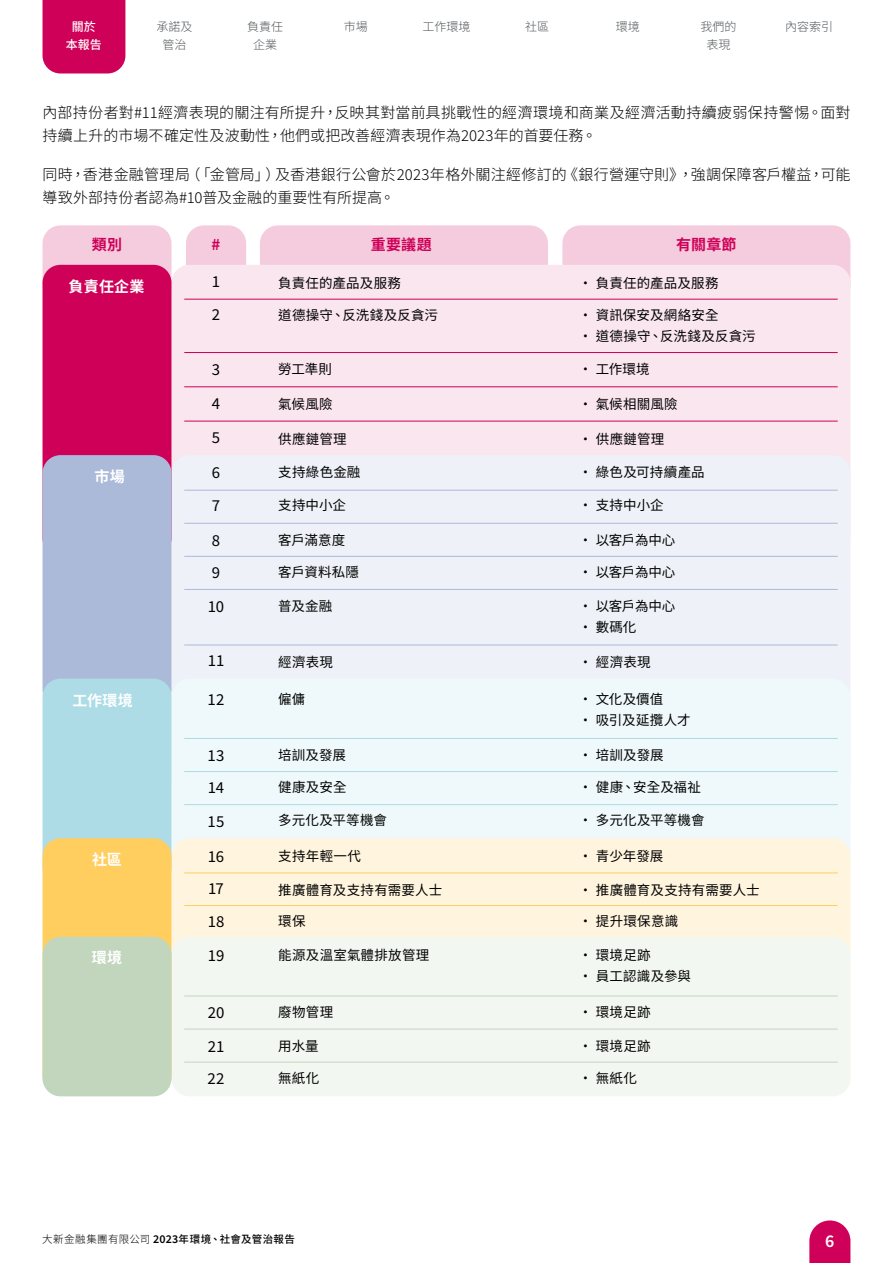
<style>
.page{position:relative;width:893px;height:1263px;background:#fff}
.page>*{position:absolute;margin:0;border:0;box-sizing:border-box;transform-origin:0 0}
.t1{font:600 18px "Source Sans Pro";color:#fff}
.t2{font:300 15px/22.5px "Noto Sans HK";letter-spacing:.01em;color:#000}
.t3{font:15px/32.5px "Noto Sans HK";color:#000;text-align:justify}
.t4{font:700 15px "Noto Sans HK";letter-spacing:.015em;color:#fff}
.t5{font:700 15px "Noto Sans HK";letter-spacing:.015em;color:#ce0058}
.t6{font:13.5px "Noto Sans HK";letter-spacing:.015em;color:#000}
.t7{font:300 12px/18px "Noto Sans HK";color:#53575b;text-align:center}
.t8{font:500 12px "Noto Sans HK";color:#fff}
.t9{font:500 10.5px "Noto Sans HK";letter-spacing:.035em;color:#000}
.s1{font-weight:300}
.s2{font-family:"Source Sans Pro";font-weight:600;font-size:12px}
</style>
<div class="page">
<div style="left:43px;top:0;width:82px;height:73px;background:#ce0058"></div>
<svg style="left:809px;top:1220px;width:41px;height:43px;background:#d41e6c"></svg>
<div style="left:43px;top:225px;width:128px;height:79px;background:#f5ccde;border-radius:18px"></div>
<div style="left:260px;top:225px;width:288px;height:79px;background:#f5ccde;border-radius:18px"></div>
<div style="left:562px;top:225px;width:288px;height:79px;background:#f5ccde;border-radius:18px"></div>
<div style="left:186px;top:225px;width:60px;height:79px;background:#f5ccde;border-radius:18px"></div>
<div style="left:171px;top:265px;width:679px;height:291px;background:#fae6ee;border-radius:18px"></div>
<div style="left:171px;top:455px;width:679px;height:342px;background:#eef1f7;border-radius:18px"></div>
<div style="left:171px;top:679px;width:679px;height:207px;background:#eff8fa;border-radius:18px"></div>
<div style="left:171px;top:838px;width:679px;height:256px;background:#fff5df;border-radius:18px"></div>
<div style="left:171px;top:937px;width:679px;height:159px;background:#f3f7f2;border-radius:18px"></div>
<div style="left:43px;top:265px;width:128px;height:291px;background:#ce0058;border-radius:18px"></div>
<div style="left:43px;top:455px;width:128px;height:253px;background:#acbad9;border-radius:18px"></div>
<div style="left:43px;top:679px;width:128px;height:207px;background:#addce6;border-radius:18px"></div>
<div style="left:43px;top:838px;width:128px;height:256px;background:#ffce5e;border-radius:18px"></div>
<div style="left:43px;top:937px;width:128px;height:159px;background:#c2d6bd;border-radius:18px"></div>
<hr style="left:184px;top:299px;width:654px;height:1px;background:#ce0058">
<hr style="left:184px;top:352px;width:654px;height:1px;background:#ce0058">
<hr style="left:184px;top:556px;width:654px;height:1px;background:#acbad9">
<hr style="left:184px;top:386px;width:654px;height:1px;background:#ce0058">
<hr style="left:184px;top:589px;width:654px;height:1px;background:#acbad9">
<hr style="left:184px;top:490px;width:654px;height:1px;background:#acbad9">
<hr style="left:184px;top:421px;width:654px;height:1px;background:#ce0058">
<hr style="left:184px;top:645px;width:654px;height:1px;background:#acbad9">
<hr style="left:184px;top:523px;width:654px;height:1px;background:#acbad9">
<hr style="left:184px;top:804px;width:654px;height:1px;background:#addce6">
<hr style="left:184px;top:1062px;width:654px;height:1px;background:#c2d6bd">
<hr style="left:184px;top:738px;width:654px;height:1px;background:#addce6">
<hr style="left:184px;top:995px;width:654px;height:1px;background:#c2d6bd">
<hr style="left:184px;top:771px;width:654px;height:1px;background:#addce6">
<hr style="left:184px;top:1029px;width:654px;height:1px;background:#c2d6bd">
<hr style="left:184px;top:872px;width:654px;height:1px;background:#ffce5e">
<hr style="left:184px;top:905px;width:654px;height:1px;background:#ffce5e">
<p class="t8" style="left:72px;top:20px;width:25px">關於</p>
<p class="t7" style="left:785px;top:18px;width:49px">內容索引</p>
<p class="t8" style="left:66px;top:38px;width:37px">本報告</p>
<p class="t7" style="left:344px;top:18px;width:25px">市場</p>
<p class="t7" style="left:525px;top:18px;width:25px">社區</p>
<p class="t7" style="left:700px;top:18px;width:37px">我們的表現</p>
<p class="t7" style="left:157px;top:18px;width:37px">承諾及</p>
<p class="t7" style="left:422px;top:18px;width:49px">工作環境</p>
<p class="t7" style="left:616px;top:18px;width:25px">環境</p>
<p class="t7" style="left:163px;top:36px;width:25px">管治</p>
<p class="t7" style="left:247px;top:18px;width:37px">負責任企業</p>
<p class="t2" style="left:43px;top:102px;width:809px">內部持份者對#11經濟表現的關注有所提升，反映其對當前具挑戰性的經濟環境和商業及經濟活動持續疲弱保持警惕。面對持續上升的市場不確定性及波動性，他們或把改善經濟表現作為2023年的首要任務。</p>
<p class="t2" style="left:43px;top:164px;width:809px">同時，香港金融管理局（「金管局」）及香港銀行公會於2023年格外關注經修訂的《銀行營運守則》，強調保障客戶權益，可能導致外部持份者認為#10普及金融的重要性有所提高。</p>
<p class="t5" style="left:92px;top:236px;width:32px">類別</p>
<p class="t5" style="left:371px;top:236px;width:63px">重要議題</p>
<p class="t5" style="left:676px;top:236px;width:62px">有關章節</p>
<p class="t4" style="left:69px;top:278px;width:77px">負責任企業</p>
<p class="t5" style="left:212px;top:236px;width:10px">#</p>
<p class="t3" style="left:212px;top:265px;width:10px">1</p>
<p class="t6" style="left:278px;top:275px;width:124px">負責任的產品及服務</p>
<p class="t6" style="left:579px;top:275px;width:141px">• 負責任的產品及服務</p>
<p class="t3" style="left:212px;top:298px;width:10px">2</p>
<p class="t6" style="left:278px;top:307px;width:161px">道德操守、反洗錢及反貪污</p>
<p class="t6" style="left:579px;top:307px;width:141px">• 資訊保安及網絡安全</p>
<p class="t6" style="left:579px;top:328px;width:178px">• 道德操守、反洗錢及反貪污</p>
<p class="t3" style="left:212px;top:354px;width:10px">3</p>
<p class="t6" style="left:278px;top:361px;width:55px">勞工準則</p>
<p class="t6" style="left:579px;top:361px;width:72px">• 工作環境</p>
<p class="t3" style="left:212px;top:388px;width:10px">4</p>
<p class="t6" style="left:278px;top:397px;width:56px">氣候風險</p>
<p class="t6" style="left:579px;top:397px;width:100px">• 氣候相關風險</p>
<p class="t3" style="left:212px;top:421px;width:10px">5</p>
<p class="t6" style="left:278px;top:432px;width:70px">供應鏈管理</p>
<p class="t6" style="left:579px;top:432px;width:87px">• 供應鏈管理</p>
<p class="t4" style="left:94px;top:468px;width:32px">市場</p>
<p class="t3" style="left:212px;top:457px;width:10px">6</p>
<p class="t6" style="left:278px;top:465px;width:84px">支持綠色金融</p>
<p class="t6" style="left:579px;top:465px;width:127px">• 綠色及可持續產品</p>
<p class="t3" style="left:212px;top:490px;width:10px">7</p>
<p class="t6" style="left:278px;top:497px;width:69px">支持中小企</p>
<p class="t6" style="left:579px;top:497px;width:86px">• 支持中小企</p>
<p class="t3" style="left:212px;top:525px;width:10px">8</p>
<p class="t6" style="left:278px;top:532px;width:68px">客戶滿意度</p>
<p class="t6" style="left:579px;top:532px;width:98px">• 以客戶為中心</p>
<p class="t3" style="left:212px;top:557px;width:10px">9</p>
<p class="t6" style="left:278px;top:565px;width:82px">客戶資料私隱</p>
<p class="t6" style="left:579px;top:565px;width:98px">• 以客戶為中心</p>
<p class="t3" style="left:208px;top:591px;width:18px">10</p>
<p class="t6" style="left:278px;top:599px;width:55px">普及金融</p>
<p class="t6" style="left:579px;top:599px;width:98px">• 以客戶為中心</p>
<p class="t6" style="left:579px;top:620px;width:59px">• 數碼化</p>
<p class="t3" style="left:208px;top:645px;width:18px">11</p>
<p class="t6" style="left:278px;top:654px;width:56px">經濟表現</p>
<p class="t6" style="left:579px;top:654px;width:73px">• 經濟表現</p>
<p class="t4" style="left:73px;top:692px;width:62px">工作環境</p>
<p class="t3" style="left:208px;top:683px;width:18px">12</p>
<p class="t6" style="left:278px;top:691px;width:29px">僱傭</p>
<p class="t6" style="left:579px;top:691px;width:86px">• 文化及價值</p>
<p class="t6" style="left:579px;top:712px;width:113px">• 吸引及延攬人才</p>
<p class="t3" style="left:208px;top:739px;width:18px">13</p>
<p class="t6" style="left:278px;top:747px;width:69px">培訓及發展</p>
<p class="t6" style="left:579px;top:747px;width:86px">• 培訓及發展</p>
<p class="t3" style="left:208px;top:772px;width:18px">14</p>
<p class="t6" style="left:278px;top:780px;width:70px">健康及安全</p>
<p class="t6" style="left:579px;top:780px;width:124px">• 健康、安全及福祉</p>
<p class="t3" style="left:208px;top:805px;width:18px">15</p>
<p class="t6" style="left:278px;top:813px;width:110px">多元化及平等機會</p>
<p class="t6" style="left:579px;top:813px;width:127px">• 多元化及平等機會</p>
<p class="t4" style="left:92px;top:851px;width:31px">社區</p>
<p class="t6" style="left:278px;top:848px;width:84px">支持年輕一代</p>
<p class="t6" style="left:278px;top:882px;width:165px">推廣體育及支持有需要人士</p>
<p class="t6" style="left:278px;top:913px;width:29px">環保</p>
<p class="t3" style="left:208px;top:840px;width:18px">16<br>17<br>18</p>
<p class="t6" style="left:579px;top:848px;width:86px">• 青少年發展</p>
<p class="t6" style="left:579px;top:882px;width:182px">• 推廣體育及支持有需要人士</p>
<p class="t6" style="left:579px;top:913px;width:101px">• 提升環保意識</p>
<p class="t4" style="left:92px;top:949px;width:32px">環境</p>
<p class="t3" style="left:208px;top:939px;width:18px">19</p>
<p class="t6" style="left:278px;top:947px;width:153px">能源及溫室氣體排放管理</p>
<p class="t6" style="left:579px;top:947px;width:73px">• 環境足跡</p>
<p class="t6" style="left:579px;top:968px;width:114px">• 員工認識及參與</p>
<p class="t3" style="left:208px;top:997px;width:18px">20</p>
<p class="t6" style="left:278px;top:1005px;width:57px">廢物管理</p>
<p class="t6" style="left:579px;top:1005px;width:73px">• 環境足跡</p>
<p class="t3" style="left:208px;top:1031px;width:18px">21</p>
<p class="t6" style="left:278px;top:1038px;width:42px">用水量</p>
<p class="t6" style="left:579px;top:1038px;width:73px">• 環境足跡</p>
<p class="t3" style="left:208px;top:1062px;width:18px">22</p>
<p class="t6" style="left:278px;top:1070px;width:43px">無紙化</p>
<p class="t6" style="left:579px;top:1070px;width:60px">• 無紙化</p>
<p class="t9" style="left:42px;top:1233px;width:254px"><span class="s1">大新金融集團有限公司</span> <span class="s2">2023</span>年環境、社會及管治報告</p>
<h1 class="t1" style="left:825px;top:1229px;width:11px">6</h1>
</div>
